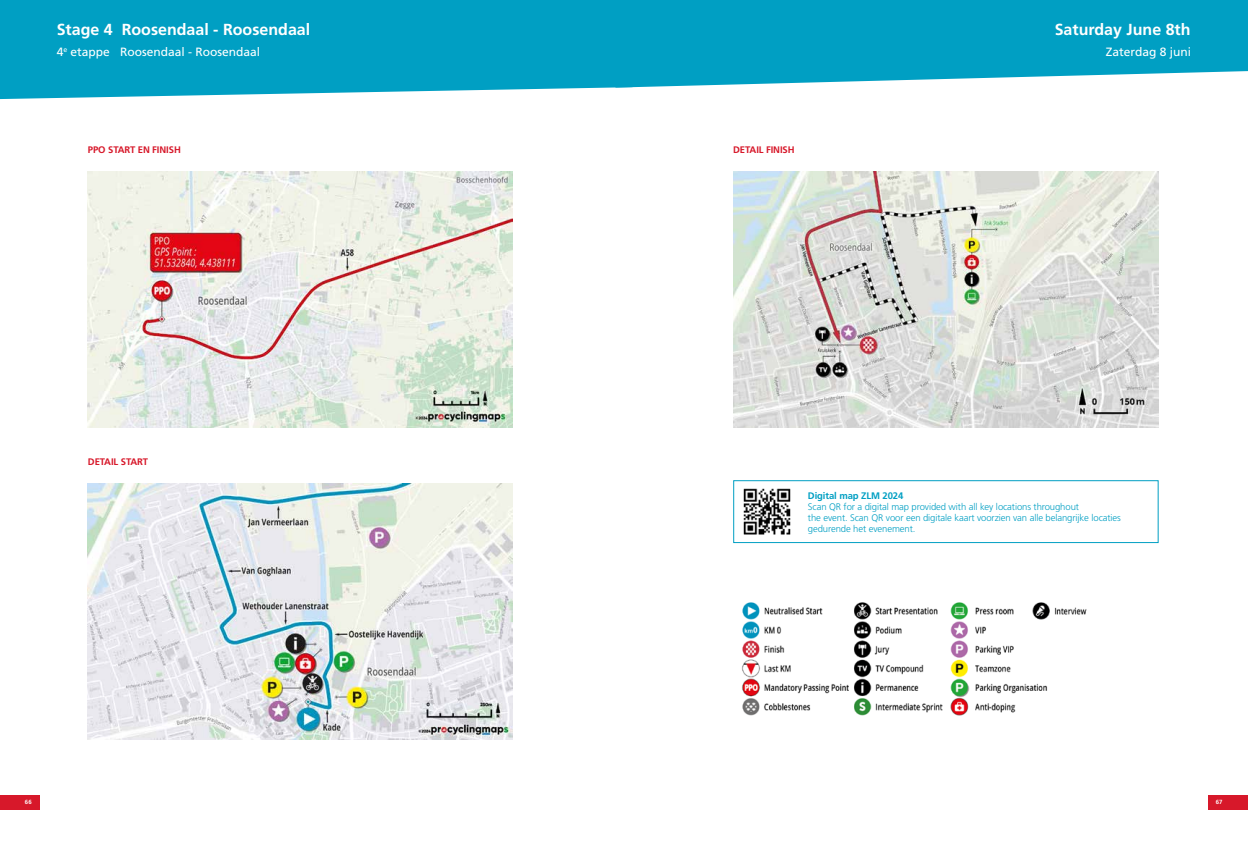
<style>
.page{position:relative;width:1248px;height:842px;background:#fff}
.page>*{position:absolute;margin:0;border:0;box-sizing:border-box;transform-origin:0 0}
.t1{font:700 16px "Frutiger LT Std";color:#fff}
.t2{font:12px "Frutiger LT Std";color:#fff}
.t3{font:300 9.5px/11px "Frutiger LT Std";letter-spacing:-.01em;color:#009fc3}
.t4{font:700 9.5px "Frutiger LT Std";letter-spacing:-.01em;color:#d7182a}
.t5{font:700 9.5px "Frutiger LT Std";letter-spacing:-.01em;color:#009fc3}
.t6{font:700 6px "Frutiger LT Std";color:#fff}
</style>
<div class="page">
<div style="left:1207px;top:795px;width:40px;height:14px;background:#d7182a"></div>
<div style="left:0;top:795px;width:40px;height:14px;background:#d7182a"></div>
<img style="left:88px;top:172px;width:424px;height:255px">
<img style="left:88px;top:484px;width:424px;height:255px">
<div style="left:0;top:0;width:615px;height:99px;background:#009fc3"></div>
<img style="left:733px;top:172px;width:424px;height:255px">
<svg style="left:615px;top:0;width:632px;height:88px;background:#19a8c8"></svg>
<div style="left:733px;top:480px;width:425px;height:63px;border:1px solid #009fc3"></div>
<img style="left:743px;top:488px;width:48px;height:47px">
<img style="left:742px;top:602px;width:345px;height:114px">
<h1 class="t1" style="left:57px;top:20px;width:255px">Stage 4 Roosendaal - Roosendaal</h1>
<p class="t2" style="left:57px;top:45px;width:205px">4<sup>e</sup> etappe Roosendaal - Roosendaal</p>
<p class="t4" style="left:88px;top:144px;width:94px">PPO START EN FINISH</p>
<p class="t4" style="left:88px;top:456px;width:62px">DETAIL START</p>
<p class="t4" style="left:733px;top:144px;width:63px">DETAIL FINISH</p>
<h1 class="t1" style="left:1054px;top:20px;width:137px">Saturday June 8th</h1>
<p class="t2" style="left:1105px;top:45px;width:87px">Zaterdag 8 juni</p>
<p class="t5" style="left:807px;top:490px;width:97px">Digital map ZLM 2024</p>
<p class="t3" style="left:807px;top:501px;width:314px">Scan QR for a digital map provided with all key locations throughout<br>the event. Scan QR voor een digitale kaart voorzien van alle belangrijke locaties gedurende het evenement.</p>
<p class="t6" style="left:25px;top:799px;width:8px">66</p>
<p class="t6" style="left:1215px;top:799px;width:8px">67</p>
</div>
